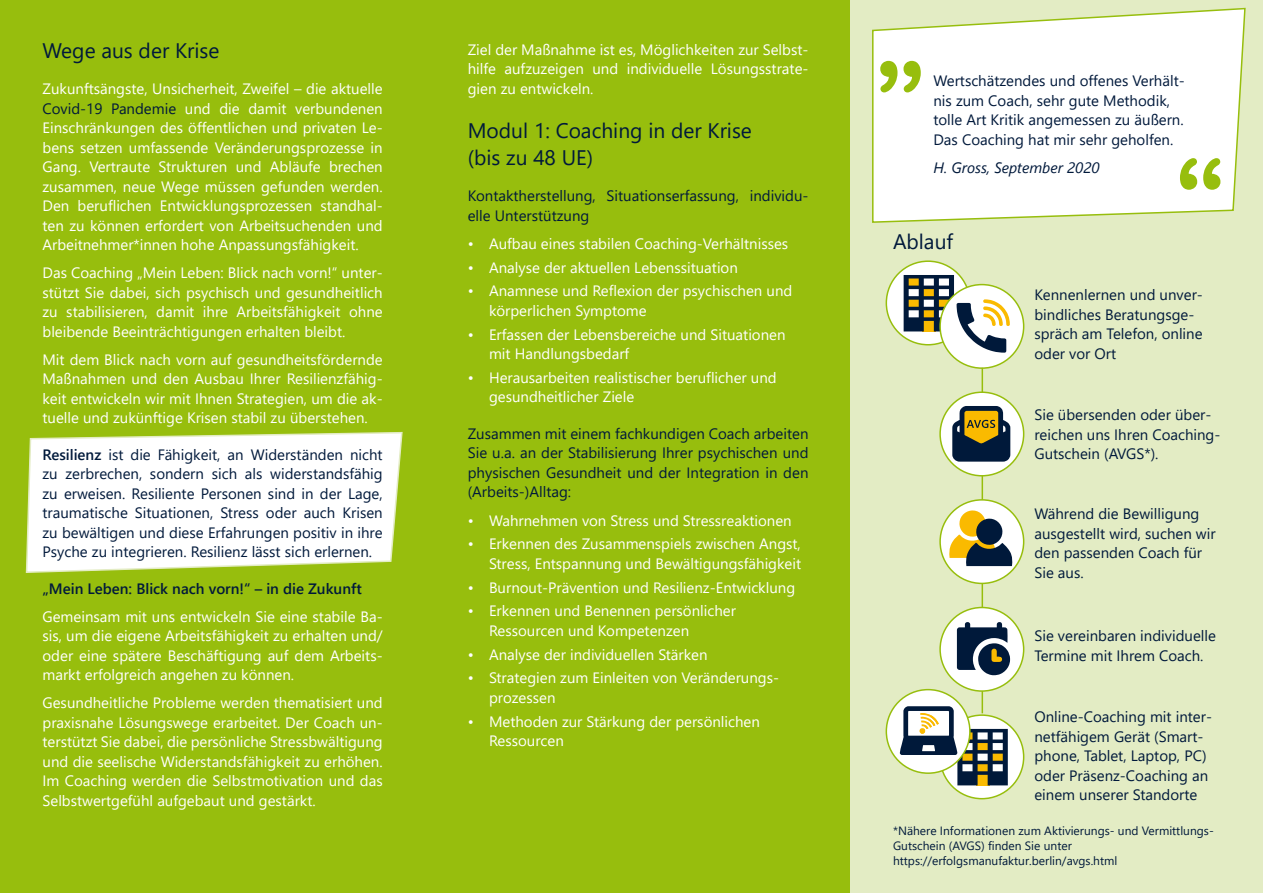
<style>
.page{position:relative;width:1263px;height:893px;background:#fff}
.page>*{position:absolute;margin:0;border:0;box-sizing:border-box;transform-origin:0 0}
.t1{font:21px/27px "Segoe UI";color:#00193b}
.t2{font:15px/19.5px "Segoe UI";color:#fff;text-align:justify}
.t3{font:15px/19.5px "Segoe UI";color:#00193b}
.t4{font:600 15px "Segoe UI";color:#00193b}
.t5{font:italic 15px "Segoe UI";color:#00193b}
.t6{font:12px/15px "Segoe UI";color:#00193b}
.s1{color:#00193b}
.s2{font-weight:600}
</style>
<div class="page">
<div style="left:0;top:0;width:850px;height:893px;background:#97be0d"></div>
<div style="left:850px;top:0;width:413px;height:893px;background:#e3ecc4"></div>
<svg style="left:872px;top:7px;width:374px;height:216px;background:#f9fbf3"></svg>
<svg style="left:880px;top:61px;width:41px;height:31px"></svg>
<svg style="left:1180px;top:158px;width:40px;height:32px"></svg>
<svg style="left:25px;top:431px;width:378px;height:142px;background:#f4f8e7"></svg>
<svg style="left:940px;top:715px;width:84px;height:84px"></svg>
<div style="left:886px;top:690px;width:84px;height:83px;background:#fff;border-radius:50%"></div>
<svg style="left:900px;top:706px;width:108px;height:79px"></svg>
<div style="left:885px;top:689px;width:86px;height:85px;border:2px solid #97be0d;border-radius:50%"></div>
<svg style="left:886px;top:261px;width:84px;height:84px"></svg>
<div style="left:940px;top:285px;width:84px;height:83px;background:#fff;border-radius:50%"></div>
<svg style="left:904px;top:275px;width:106px;height:78px"></svg>
<div style="left:939px;top:284px;width:85px;height:85px;border:2px solid #97be0d;border-radius:50%"></div>
<hr style="left:981px;top:368px;width:2px;height:345px;background:#97be0d">
<div style="left:940px;top:392px;width:84px;height:84px;background:#fff;border-radius:50%"></div>
<svg style="left:952px;top:406px;width:58px;height:56px;background:#5d5c3e"></svg>
<div style="left:939px;top:391px;width:85px;height:85px;border:2px solid #97be0d;border-radius:50%"></div>
<div style="left:940px;top:500px;width:84px;height:83px;background:#fff;border-radius:50%"></div>
<svg style="left:949px;top:509px;width:64px;height:57px"></svg>
<div style="left:939px;top:499px;width:85px;height:85px;border:2px solid #97be0d;border-radius:50%"></div>
<div style="left:940px;top:607px;width:84px;height:84px;background:#fff;border-radius:50%"></div>
<svg style="left:957px;top:622px;width:53px;height:53px"></svg>
<div style="left:939px;top:607px;width:85px;height:85px;border:2px solid #97be0d;border-radius:50%"></div>
<h1 class="t1" style="left:43px;top:35px;width:178px">Wege aus der Krise</h1>
<p class="t2" style="left:43px;top:78px;width:342px">Zukunftsängste, U nsicherheit, Zweifel – die aktuelle <span class="s1">Covid-19 Pandemie</span> und die damit verbundenen Einschränkungen des öffentlichen und privaten Le&shy;bens setzen umfassende Veränderungsprozesse in Gang. Vertraute Strukturen und Abläufe brechen zusammen, neue Wege müssen gefunden werden.<br>Den beruflichen Entwicklungsprozessen standhal&shy;ten zu können erfordert von Arbeitsuchenden und Arbeitnehmer*innen hohe Anpassungsfähigkeit.</p>
<p class="t2" style="left:43px;top:262px;width:342px">Das Coaching „Mein Leben: Blick nach vorn!“ unter&shy;stützt Sie dabei, sich psychisch und gesundheitlich zu stabilisieren, damit ihre Arbeitsfähigkeit ohne bleibende Beeinträchtigungen erhalten bleibt.</p>
<p class="t2" style="left:43px;top:348px;width:342px">Mit dem Blick nach vorn auf gesundheitsfördernde Maßnahmen und den Ausbau Ihrer Resilienzfähig&shy;keit entwickeln wir mit Ihnen Strategien, um die ak&shy;tuelle und zukünftige Krisen stabil zu überstehen.</p>
<p class="t3" style="left:43px;top:443px;width:342px;text-align:justify"><span class="s2">Resilienz</span> ist die Fähigkeit, an Widerständen nicht zu zerbrechen, sondern sich als widerstandsfähig zu erweisen. Resiliente Personen sind in der Lage, traumatische Situationen, Stress oder auch Krisen zu bewältigen und diese Erfahrungen positiv in ihre Psyche zu integrieren. Resilienz lässt sich erlernen.</p>
<p class="t4" style="left:43px;top:574px;width:321px">„Mein Leben: Blick nach vorn!“ – in die Zukunft</p>
<p class="t2" style="left:43px;top:605px;width:342px">Gemeinsam mit uns entwickeln Sie eine stabile Ba&shy;sis, um die eigene Arbeitsfähigkeit zu erhalten und/ oder eine spätere Beschäftigung auf dem Arbeits&shy;markt erfolgreich angehen zu können.</p>
<p class="t2" style="left:43px;top:692px;width:342px">Gesundheitliche Probleme werden thematisiert und praxisnahe Lösungswege erarbeitet. Der Coach un&shy;terstützt Sie dabei, die persönliche Stressbwältigung und die seelische Widerstandsfähigkeit zu erhöhen.<br>Im Coaching werden die Selbstmotivation und das Selbstwertgefühl aufgebaut und gestärkt.</p>
<p class="t2" style="left:468px;top:39px;width:342px">Ziel der Maßnahme ist es, Möglichkeiten zur Selbst&shy;hilfe aufzuzeigen und individuelle Lösungsstrate&shy;gien zu entwickeln.</p>
<h1 class="t1" style="left:468px;top:115px;width:286px">Modul 1: Coaching in der Krise (bis zu 48 U E)</h1>
<p class="t3" style="left:468px;top:185px;width:342px">Kontaktherstellung, Situationserfassung, individu&shy;elle U nterstützung</p>
<p class="t2" style="left:468px;top:233px;width:322px">• Aufbau eines stabilen Coaching-Verhältnisses</p>
<p class="t2" style="left:468px;top:256px;width:272px">• Analyse der aktuellen Lebenssituation</p>
<p class="t2" style="left:489px;top:280px;width:305px;text-indent:-21px">• Anamnese und Reflexion der psychischen und körperlichen Symptome</p>
<p class="t2" style="left:489px;top:323px;width:298px;text-indent:-21px">• Erfassen der Lebensbereiche und Situationen mit Handlungsbedarf</p>
<p class="t2" style="left:489px;top:367px;width:289px;text-indent:-21px">• Herausarbeiten realistischer beruflicher und gesundheitlicher Ziele</p>
<p class="t3" style="left:468px;top:423px;width:342px;text-align:justify">Zusammen mit einem fachkundigen Coach arbeiten Sie u.a. an der Stabilisierung Ihrer psychischen und physischen Gesundheit und der Integration in den (Arbeits-)Alltag:</p>
<p class="t2" style="left:468px;top:509px;width:325px">• Wahrnehmen von Stress und Stressreaktionen</p>
<p class="t2" style="left:468px;top:533px;width:335px;text-align:right">• Erkennen des Zusammenspiels zwischen Angst,<br>Stress, Entspannung und Bewältigungsfähigkeit</p>
<p class="t2" style="left:468px;top:576px;width:329px">• Burnout-Prävention und Resilienz-Entwicklung</p>
<p class="t2" style="left:489px;top:600px;width:248px;text-indent:-21px">• Erkennen und Benennen persönlicher<br>Ressourcen und Kompetenzen</p>
<p class="t2" style="left:468px;top:643px;width:241px">• Analyse der individuellen Stärken</p>
<p class="t2" style="left:489px;top:667px;width:292px;text-indent:-21px">• Strategien zum Einleiten von Veränderungs&shy;prozessen</p>
<p class="t2" style="left:489px;top:710px;width:272px;text-indent:-21px">• Methoden zur Stärkung der persönlichen<br>Ressourcen</p>
<p class="t3" style="left:933px;top:70px;width:253px">Wertschätzendes und offenes Verhält&shy;nis zum Coach, sehr gute Methodik, tolle Art Kritik angemessen zu äußern.<br>Das Coaching hat mir sehr geholfen.</p>
<p class="t5" style="left:933px;top:153px;width:168px">H. Gross, September 2020</p>
<h1 class="t1" style="left:893px;top:226px;width:62px">Ablauf</h1>
<p class="t3" style="left:1034px;top:284px;width:170px">Kennenlernen und unver&shy;bindliches Beratungsge&shy;spräch am Telefon, online oder vor Ort</p>
<p class="t3" style="left:1034px;top:404px;width:188px">Sie übersenden oder über&shy;reichen uns Ihren Coaching-<br>Gutschein (AVGS</p>
<p class="t3" style="left:1144px;top:443px;width:16px">*).</p>
<p class="t3" style="left:1034px;top:503px;width:183px">Während die Bewilligung ausgestellt wird, suchen wir den passenden Coach für<br>Sie aus.</p>
<p class="t3" style="left:1034px;top:625px;width:183px">Sie vereinbaren individuelle<br>Termine mit Ihrem Coach.</p>
<p class="t3" style="left:1034px;top:706px;width:179px">Online-Coaching mit inter&shy;netfähigem Gerät (Smart&shy;phone, Tablet, Laptop, PC) oder Präsenz-Coaching an einem unserer Standorte</p>
<p class="t6" style="left:893px;top:822px;width:322px">*Nähere Informationen zum Aktivierungs- und Vermittlungs-<br>Gutschein (AVGS</p>
<p class="t6" style="left:893px;top:837px;width:226px;text-indent:88px">) finden Sie unter https://erfolgsmanufaktur.berlin/avgs.html</p>
</div>
